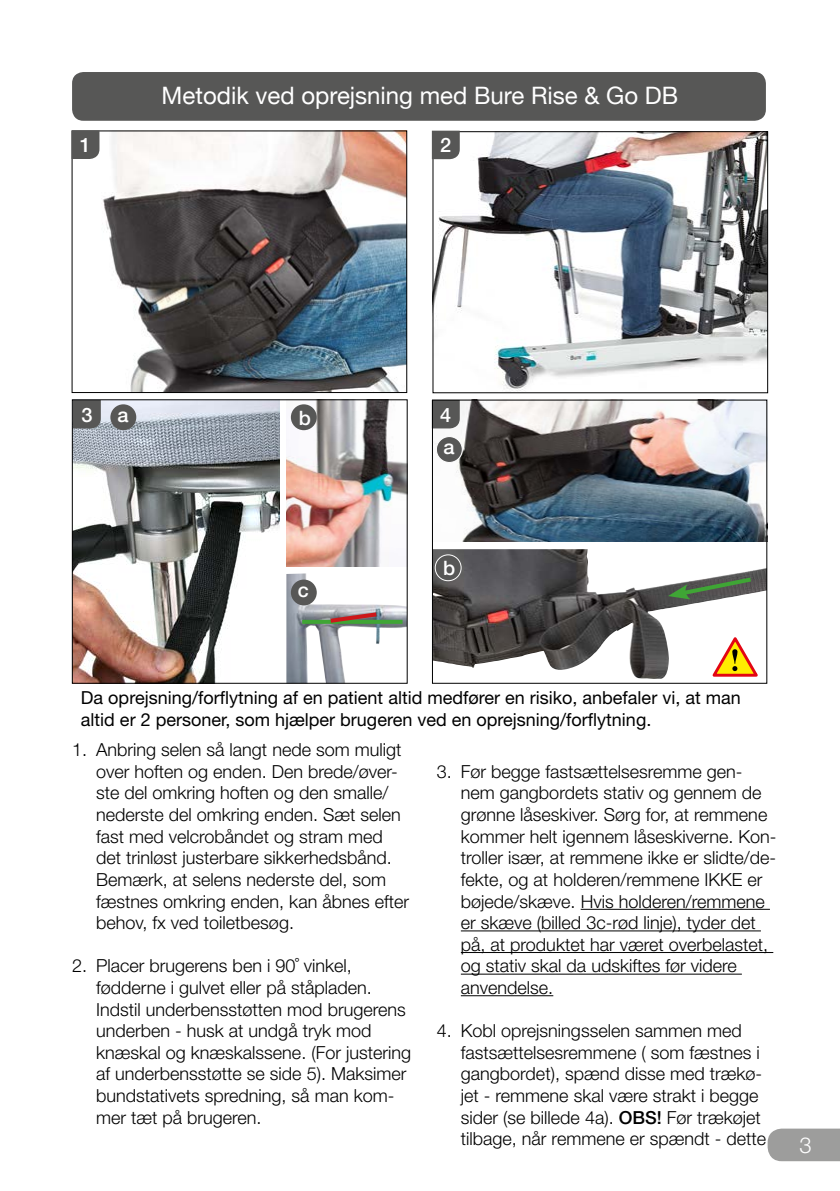
<style>
.page{position:relative;width:840px;height:1191px;background:#fff}
.page>*{position:absolute;margin:0;border:0;box-sizing:border-box;transform-origin:0 0}
.t1{font:24px "Helvetica Neue";color:#fff}
.t2{font:300 22px "Helvetica Neue";color:#fff}
.t3{font:500 19.8px "Helvetica Neue";color:#fff}
.t4{font:300 18px/21.6px "Helvetica Neue";color:#000}
.t5{font:18px/21.6px "Helvetica Neue";color:#000}
.s1{font-weight:500}
</style>
<div class="page">
<svg style="left:767px;top:1128px;width:72px;height:33px;background:#a2a2a1"></svg>
<img style="left:434px;top:549px;width:330px;height:130px">
<img style="left:286px;top:573px;width:119px;height:108px">
<img style="left:99px;top:133px;width:306px;height:258px">
<div style="left:72px;top:131px;width:335px;height:262px;border:1px solid #000"></div>
<img style="left:434px;top:133px;width:331px;height:258px">
<div style="left:432px;top:131px;width:335px;height:262px;border:1px solid #000"></div>
<img style="left:434px;top:402px;width:330px;height:139px">
<hr style="left:580px;top:909px;width:189px;height:1px;background:#000">
<hr style="left:460px;top:930px;width:300px;height:1px;background:#000">
<hr style="left:460px;top:952px;width:312px;height:1px;background:#000">
<hr style="left:460px;top:973px;width:281px;height:1px;background:#000">
<hr style="left:460px;top:995px;width:93px;height:1px;background:#000">
<div style="left:72px;top:72px;width:693px;height:49px;background:#575756;border-radius:11px"></div>
<svg style="left:431px;top:131px;width:28px;height:28px"></svg>
<svg style="left:431px;top:400px;width:28px;height:28px"></svg>
<svg style="left:72px;top:130px;width:27px;height:29px"></svg>
<img style="left:286px;top:401px;width:119px;height:166px">
<img style="left:74px;top:401px;width:205px;height:280px">
<svg style="left:74px;top:401px;width:27px;height:27px"></svg>
<div style="left:72px;top:399px;width:335px;height:284px;border:1px solid #000"></div>
<div style="left:110px;top:404px;width:26px;height:26px;background:#575756;border-radius:50%"></div>
<div style="left:436px;top:436px;width:26px;height:26px;background:#575756;border-radius:50%"></div>
<div style="left:436px;top:436px;width:26px;height:27px;border:1px solid #fff;border-radius:50%"></div>
<div style="left:291px;top:404px;width:25px;height:26px;background:#575756;border-radius:50%"></div>
<div style="left:435px;top:555px;width:26px;height:26px;background:#575756;border-radius:50%"></div>
<div style="left:434px;top:554px;width:27px;height:27px;border:1px solid #fff;border-radius:50%"></div>
<div style="left:291px;top:579px;width:25px;height:26px;background:#575756;border-radius:50%"></div>
<hr style="left:302px;top:620px;width:100px;height:4px;background:#3fa535">
<svg style="left:326px;top:610px;width:54px;height:15px"></svg>
<svg style="left:667px;top:575px;width:87px;height:24px"></svg>
<div style="left:432px;top:400px;width:334px;height:283px;border:1px solid #000"></div>
<svg style="left:712px;top:637px;width:45px;height:39px"></svg>
<p class="t3" style="left:80px;top:133px;width:13px">1</p>
<h1 class="t1" style="left:161px;top:78px;width:518px">Metodik ved oprejsning med Bure Rise &amp; Go DB</h1>
<p class="t3" style="left:440px;top:134px;width:13px">2</p>
<p class="t3" style="left:81px;top:403px;width:13px">3</p>
<p class="t3" style="left:117px;top:403px;width:13px">a</p>
<p class="t3" style="left:298px;top:406px;width:14px">b</p>
<p class="t3" style="left:440px;top:403px;width:13px">4</p>
<p class="t3" style="left:443px;top:435px;width:13px">a</p>
<p class="t3" style="left:298px;top:578px;width:13px">c</p>
<p class="t3" style="left:443px;top:556px;width:14px">b</p>
<p class="t5" style="left:81px;top:687px;width:661px">Da oprejsning/forflytning af en patient altid medfører en risiko, anbefaler vi, at man altid er 2 personer, som hjælper brugeren ved en oprejsning/forflytning.</p>
<p class="t4" style="left:96px;top:738px;width:314px;text-indent:-24px">1. Anbring selen så langt nede som muligt over hoften og enden. Den brede/øver&shy;ste del omkring hoften og den smalle/ nederste del omkring enden. Sæt selen fast med velcrobåndet og stram med det trinløst justerbare sikkerhedsbånd.<br>Bemærk, at selens nederste del, som fæstnes omkring enden, kan åbnes efter behov, fx ved toiletbesøg.</p>
<p class="t4" style="left:96px;top:954px;width:316px;text-indent:-24px">2. Placer brugerens ben i 90˚ vinkel, fødderne i gulvet eller på ståpladen.<br>Indstil underbensstøtten mod brugerens underben - husk at undgå tryk mod knæskal og knæskalssene. (For justering af underbensstøtte se side 5). Maksimer bundstativets spredning, så man kom&shy;mer tæt på brugeren.</p>
<p class="t4" style="left:460px;top:760px;width:317px;text-indent:-24px">3. Før begge fastsættelsesremme gen&shy;nem gangbordets stativ og gennem de grønne låseskiver. Sørg for, at remmene kommer helt igennem låseskiverne. Kon&shy;troller især, at remmene ikke er slidte/de&shy;fekte, og at holderen/remmene IKKE er bøjede/skæve. Hvis holderen/remmene er skæve (billed 3c-rød linje), tyder det på, at produktet har været overbelastet, og stativ skal da udskiftes før videre anvendelse.</p>
<p class="t4" style="left:460px;top:1019px;width:307px;text-indent:-24px">4. Kobl oprejsningsselen sammen med fastsættelsesremmene ( som fæstnes i gangbordet), spænd disse med trækø&shy;jet - remmene skal være strakt i begge sider (se billede 4a). <span class="s1">OBS!</span> Før trækøjet tilbage, når remmene er spændt - dette</p>
<p class="t2" style="left:798px;top:1131px;width:14px">3</p>
</div>
